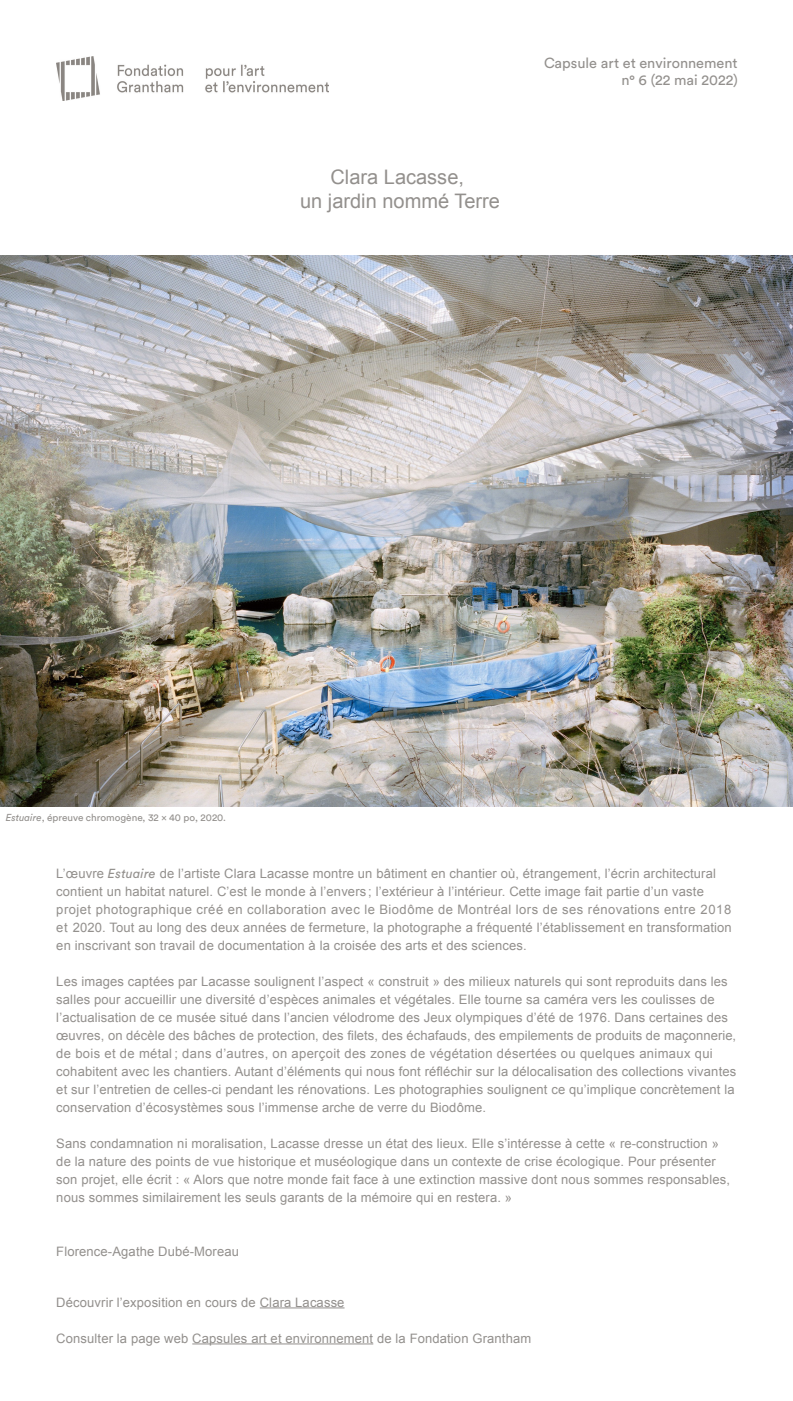
<style>
.page{position:relative;width:793px;height:1401px;background:#fff}
.page>*{position:absolute;margin:0;border:0;box-sizing:border-box;transform-origin:0 0}
.t1{font:20px "Arial";color:#93908d}
.t2{font:14.5px "Circular Std";color:#93908d}
.t3{font:13px/18px "Arial";letter-spacing:.01em;color:#93908d}
.t4{font:10px "Circular Std";color:#93908d}
.s1{font-style:italic}
.s2{font-family:"Circular Std";font-style:italic}
</style>
<div class="page">
<hr style="left:260px;top:1307px;width:84px;height:1px;background:#93908d">
<hr style="left:192px;top:1343px;width:181px;height:1px;background:#93908d">
<img style="left:57px;top:57px;width:271px;height:43px">
<img style="left:0;top:255px;width:792px;height:551px">
<p class="t1" style="left:330px;top:164px;width:135px">Clara Lacasse,</p>
<p class="t1" style="left:300px;top:188px;width:201px">un jardin nommé Terre</p>
<p class="t2" style="left:543px;top:55px;width:195px">Capsule art et environnement</p>
<p class="t2" style="left:621px;top:72px;width:118px">n° 6 (22 mai 2022)</p>
<p class="t4" style="left:6px;top:811px;width:221px"><span class="s1">Estuaire</span>, épreuve chromogène, 32 x 40 po, 2020.</p>
<p class="t3" style="left:56px;top:864px;width:660px">L’œuvre <span class="s2">Estuaire</span> de l’artiste Clara Lacasse montre un bâtiment en chantier où, étrangement, l’écrin architectural contient un habitat naturel. C’est le monde à l’envers ; l’extérieur à l’intérieur. Cette image fait partie d’un vaste</p>
<p class="t3" style="left:56px;top:900px;width:676px;text-align:justify">projet photographique créé en collaboration avec le Biodôme de Montréal lors de ses rénovations entre 2018 et 2020. Tout au long des deux années de fermeture, la photographe a fréquenté l’établissement en transformation en inscrivant son travail de documentation à la croisée des arts et des sciences.</p>
<p class="t3" style="left:56px;top:972px;width:681px">Les images captées par Lacasse soulignent l’aspect « construit » des milieux naturels qui sont reproduits dans les salles pour accueillir une diversité d’espèces animales et végétales. Elle tourne sa caméra vers les coulisses de l’actualisation de ce musée situé dans l’ancien vélodrome des Jeux olympiques d’été de 1976. Dans certaines des œuvres, on décèle des bâches de protection, des filets, des échafauds, des empilements de produits de maçonnerie, de bois et de métal ; dans d’autres, on aperçoit des zones de végétation désertées ou quelques animaux qui</p>
<p class="t3" style="left:56px;top:1062px;width:681px">cohabitent avec les chantiers. Autant d’éléments qui nous font réfléchir sur la délocalisation des collections vivantes et sur l’entretien de celles-ci pendant les rénovations. Les photographies soulignent ce qu’implique concrètement la conservation d’écosystèmes sous l’immense arche de verre du Biodôme.</p>
<p class="t3" style="left:56px;top:1134px;width:674px">Sans condamnation ni moralisation, Lacasse dresse un état des lieux. Elle s’intéresse à cette « re-construction » de la nature des points de vue historique et muséologique dans un contexte de crise écologique. Pour présenter son projet, elle écrit : « Alors que notre monde fait face à une extinction massive dont nous sommes responsables, nous sommes similairement les seuls garants de la mémoire qui en restera. »</p>
<p class="t3" style="left:56px;top:1242px;width:184px">Florence-Agathe Dubé-Moreau</p>
<p class="t3" style="left:56px;top:1292px;width:289px">Découvrir l’exposition en cours de Clara Lacasse</p>
<p class="t3" style="left:56px;top:1328px;width:476px">Consulter la page web Capsules art et environnement de la Fondation Grantham</p>
</div>
